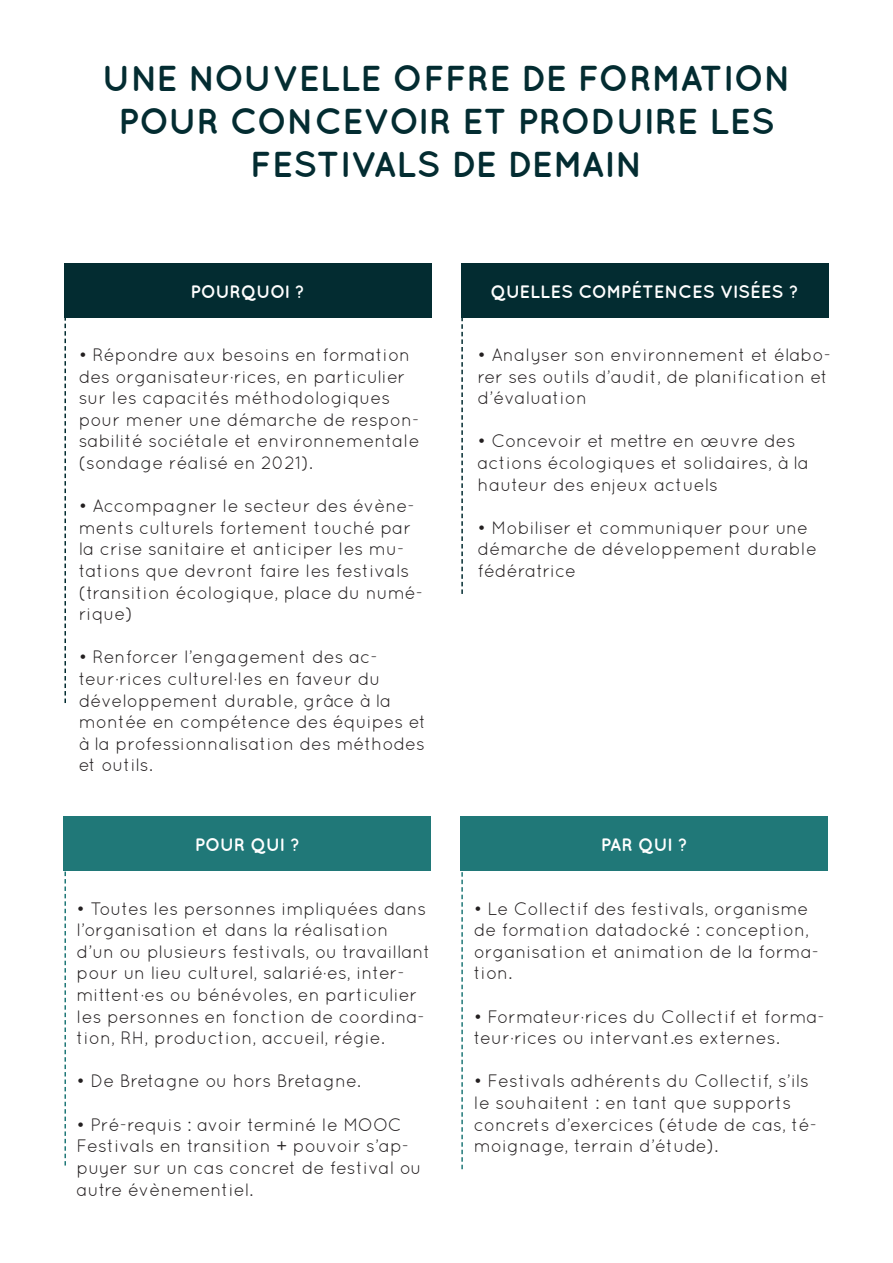
<style>
.page{position:relative;width:893px;height:1263px;background:#fff}
.page>*{position:absolute;margin:0;border:0;box-sizing:border-box;transform-origin:0 0}
.Titres{font:700 36px/43.2px "Quicksand";color:#032c31;text-align:center}
.Texte{font:18px/21.6px "Quicksand";color:#231f20}
.t1{font:700 18px "Quicksand";color:#fff}
.t2{font:700 18px "Quicksand";letter-spacing:-.025em;color:#fff}
</style>
<div class="page">
<div style="left:64px;top:264px;width:367px;height:54px;background:#032c31"></div>
<div style="left:461px;top:264px;width:367px;height:54px;background:#032c31"></div>
<div style="left:64px;top:816px;width:367px;height:55px;background:#207878"></div>
<div style="left:461px;top:816px;width:367px;height:55px;background:#207878"></div>
<svg style="left:64px;top:318px;width:2px;height:385px"></svg>
<svg style="left:461px;top:318px;width:2px;height:276px"></svg>
<svg style="left:64px;top:871px;width:2px;height:294px"></svg>
<svg style="left:461px;top:872px;width:2px;height:297px"></svg>
<p class="Titres" style="left:102px;top:55px;width:691px">UNE NOUVELLE OFFRE DE FORMATION<br>POUR CONCEVOIR ET PRODUIRE LES<br>FESTIVALS DE DEMAIN</p>
<p class="t2" style="left:190px;top:281px;width:116px">POURQUOI ?</p>
<p class="t1" style="left:490px;top:281px;width:310px">QUELLES COMPÉTENCES VISÉES ?</p>
<p class="Texte" style="left:79px;top:344px;width:342px">• Répondre aux besoins en formation des organisateur·rices, en particulier sur les capacités méthodologiques pour mener une démarche de respon&shy;sabilité sociétale et environnementale (sondage réalisé en 2021).</p>
<p class="Texte" style="left:79px;top:495px;width:346px">• Accompagner le secteur des évène&shy;ments culturels fortement touché par la crise sanitaire et anticiper les mu&shy;tations que devront faire les festivals (transition écologique, place du numé&shy;rique)</p>
<p class="Texte" style="left:79px;top:646px;width:349px">• Renforcer l’engagement des ac&shy;teur·rices culturel·les en faveur du développement durable, grâce à la montée en compétence des équipes et à la professionnalisation des méthodes et outils.</p>
<p class="Texte" style="left:477px;top:344px;width:355px">• Analyser son environnement et élabo&shy;rer ses outils d’audit, de planification et d’évaluation</p>
<p class="Texte" style="left:477px;top:430px;width:333px">• Concevoir et mettre en œuvre des actions écologiques et solidaires, à la hauteur des enjeux actuels</p>
<p class="Texte" style="left:477px;top:516px;width:341px">• Mobiliser et communiquer pour une démarche de développement durable fédératrice</p>
<p class="t1" style="left:195px;top:833px;width:107px">POUR QUI ?</p>
<p class="t1" style="left:601px;top:833px;width:88px">PAR QUI ?</p>
<p class="Texte" style="left:77px;top:897px;width:356px">• Toutes les personnes impliquées dans l’organisation et dans la réalisation<br>d’un ou plusieurs festivals, ou travaillant pour un lieu culturel, salarié·es, inter&shy;mittent·es ou bénévoles, en particulier les personnes en fonction de coordina&shy;tion, RH, production, accueil, régie.</p>
<p class="Texte" style="left:77px;top:1070px;width:286px">• De Bretagne ou hors Bretagne.</p>
<p class="Texte" style="left:77px;top:1113px;width:347px">• Pré-requis : avoir terminé le MOOC Festivals en transition + pouvoir s’ap&shy;puyer sur un cas concret de festival ou autre évènementiel.</p>
<p class="Texte" style="left:474px;top:897px;width:347px">• Le Collectif des festivals, organisme de formation datadocké : conception, organisation et animation de la forma&shy;tion.</p>
<p class="Texte" style="left:474px;top:1005px;width:353px">• Formateur·rices du Collectif et forma&shy;teur·rices ou intervant.es externes.</p>
<p class="Texte" style="left:474px;top:1070px;width:345px">• Festivals adhérents du Collectif, s’ils le souhaitent : en tant que supports concrets d’exercices (étude de cas, té&shy;moignage, terrain d’étude).</p>
</div>
